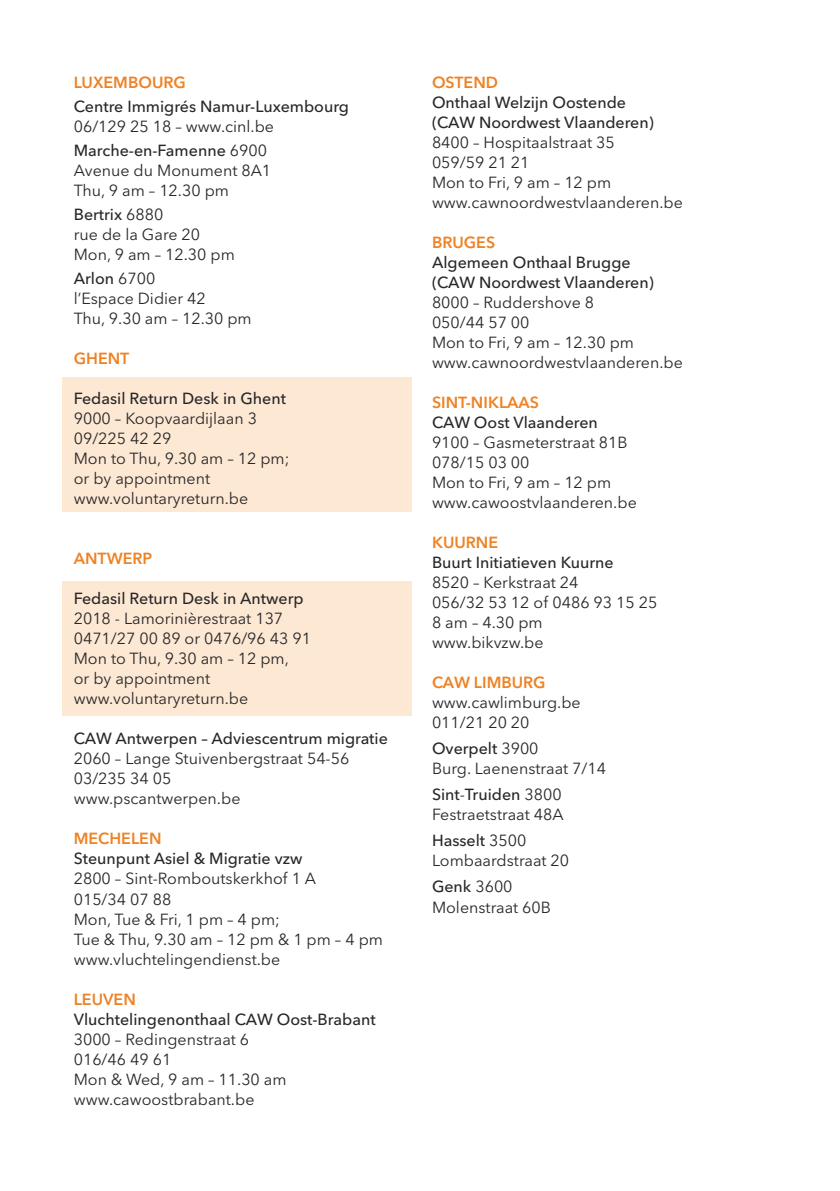
<style>
.page{position:relative;width:840px;height:1191px;background:#fff}
.page>*{position:absolute;margin:0;border:0;box-sizing:border-box;transform-origin:0 0}
.t1{font:16px/20px "Avenir Next LT Pro";color:#282829}
.t2{font:500 16px/20px "Avenir Next LT Pro";color:#282829}
.t3{font:600 16px "Avenir Next LT Pro";color:#ef8224}
.s1{font-weight:500}
</style>
<div class="page">
<div style="left:62px;top:377px;width:349px;height:134px;background:#fde8d4"></div>
<div style="left:62px;top:581px;width:349px;height:134px;background:#fde8d4"></div>
<p class="t3" style="left:74px;top:73px;width:114px">LUXEMBOURG</p>
<p class="t2" style="left:74px;top:97px;width:276px">Centre Immigrés Namur-Luxembourg</p>
<p class="t1" style="left:74px;top:115px;width:202px;line-height:24px">06/129 25 18 – www.cinl.be<br><span class="s1">Marche-en-Famenne</span> 6900</p>
<p class="t1" style="left:74px;top:161px;width:199px">Avenue du Monument 8A1<br>Thu, 9 am – 12.30 pm</p>
<p class="t1" style="left:74px;top:205px;width:162px"><span class="s1">Bertrix</span> 6880<br>rue de la Gare 20<br>Mon, 9 am – 12.30 pm</p>
<p class="t1" style="left:74px;top:269px;width:179px"><span class="s1">Arlon</span> 6700<br>l’Espace Didier 42<br>Thu, 9.30 am – 12.30 pm</p>
<p class="t3" style="left:74px;top:349px;width:57px">GHENT</p>
<p class="t2" style="left:74px;top:389px;width:214px">Fedasil Return Desk in Ghent</p>
<p class="t1" style="left:74px;top:409px;width:217px">9000 – Koopvaardijlaan 3<br>09/225 42 29<br>Mon to Thu, 9.30 am – 12 pm; or by appointment www.voluntaryreturn.be</p>
<p class="t3" style="left:74px;top:549px;width:80px">ANTWERP</p>
<p class="t2" style="left:74px;top:589px;width:231px">Fedasil Return Desk in Antwerp</p>
<p class="t1" style="left:74px;top:609px;width:238px">2018 - Lamorinièrestraat 137<br>0471/27 00 89 or 0476/96 43 91<br>Mon to Thu, 9.30 am – 12 pm,<br>or by appointment www.voluntaryreturn.be</p>
<p class="t2" style="left:74px;top:729px;width:315px">CAW Antwerpen – Adviescentrum migratie</p>
<p class="t1" style="left:74px;top:749px;width:277px">2060 – Lange Stuivenbergstraat 54-56<br>03/235 34 05<br>www.pscantwerpen.be</p>
<p class="t3" style="left:74px;top:829px;width:89px">MECHELEN</p>
<p class="t2" style="left:74px;top:849px;width:230px">Steunpunt Asiel &amp; Migratie vzw</p>
<p class="t1" style="left:74px;top:869px;width:310px">2800 – Sint-Romboutskerkhof 1 A<br>015/34 07 88<br>Mon, Tue &amp; Fri, 1 pm – 4 pm;<br>Tue &amp; Thu, 9.30 am – 12 pm &amp; 1 pm – 4 pm www.vluchtelingendienst.be</p>
<p class="t3" style="left:74px;top:989px;width:64px">LEUVEN</p>
<p class="t2" style="left:74px;top:1009px;width:303px">Vluchtelingenonthaal CAW Oost-Brabant</p>
<p class="t1" style="left:74px;top:1029px;width:214px">3000 – Redingenstraat 6<br>016/46 49 61<br>Mon &amp; Wed, 9 am – 11.30 am www.cawoostbrabant.be</p>
<p class="t3" style="left:432px;top:73px;width:68px">OSTEND</p>
<p class="t2" style="left:432px;top:93px;width:223px">Onthaal Welzijn Oostende (CAW Noordwest Vlaanderen)</p>
<p class="t1" style="left:432px;top:133px;width:252px">8400 – Hospitaalstraat 35<br>059/59 21 21<br>Mon to Fri, 9 am – 12 pm www.cawnoordwestvlaanderen.be</p>
<p class="t3" style="left:432px;top:233px;width:65px">BRUGES</p>
<p class="t2" style="left:432px;top:253px;width:223px">Algemeen Onthaal Brugge (CAW Noordwest Vlaanderen)</p>
<p class="t1" style="left:432px;top:293px;width:252px">8000 – Ruddershove 8<br>050/44 57 00<br>Mon to Fri, 9 am – 12.30 pm www.cawnoordwestvlaanderen.be</p>
<p class="t3" style="left:432px;top:393px;width:108px">SINT-NIKLAAS</p>
<p class="t2" style="left:432px;top:413px;width:167px">CAW Oost Vlaanderen</p>
<p class="t1" style="left:432px;top:433px;width:206px">9100 – Gasmeterstraat 81B<br>078/15 03 00<br>Mon to Fri, 9 am – 12 pm www.cawoostvlaanderen.be</p>
<p class="t3" style="left:432px;top:533px;width:68px">KUURNE</p>
<p class="t2" style="left:432px;top:553px;width:183px">Buurt Initiatieven Kuurne</p>
<p class="t1" style="left:432px;top:573px;width:227px">8520 – Kerkstraat 24<br>056/32 53 12 of 0486 93 15 25<br>8 am – 4.30 pm www.bikvzw.be</p>
<p class="t3" style="left:432px;top:673px;width:115px">CAW LIMBURG</p>
<p class="t1" style="left:432px;top:693px;width:150px">www.cawlimburg.be<br>011/21 20 20</p>
<p class="t1" style="left:432px;top:739px;width:175px"><span class="s1">Overpelt</span> 3900<br>Burg. Laenenstraat 7/14</p>
<p class="t1" style="left:432px;top:785px;width:133px"><span class="s1">Sint</span>-<span class="s1">Truiden</span> 3800<br>Festraetstraat 48A</p>
<p class="t1" style="left:432px;top:831px;width:139px"><span class="s1">Hasselt</span> 3500<br>Lombaardstraat 20</p>
<p class="t1" style="left:432px;top:877px;width:120px"><span class="s1">Genk</span> 3600<br>Molenstraat 60B</p>
</div>
